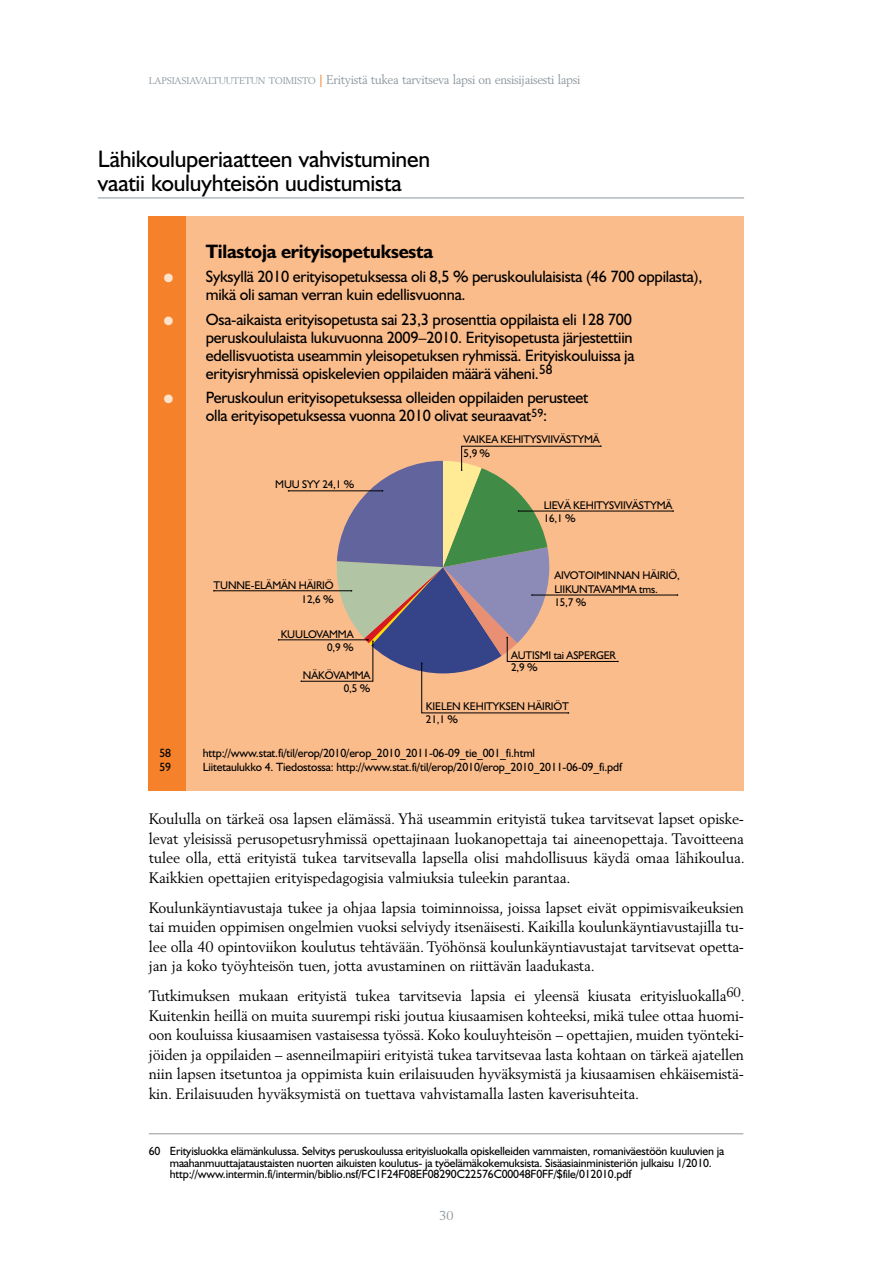
<style>
.page{position:relative;width:893px;height:1263px;background:#fff}
.page>*{position:absolute;margin:0;border:0;box-sizing:border-box;transform-origin:0 0}
.t1{font:24px/24px "Humanist 521 BT";letter-spacing:-.01em;color:#000}
.t2{font:700 19.5px "Humanist 521 BT";letter-spacing:-.015em;color:#000}
.t3{font:16.5px/18px "Humanist 521 BT";letter-spacing:-.015em;color:#000}
.t4{font:15px/19.5px "Berling";letter-spacing:-.01em;color:#000;text-align:justify}
.t5{font:12.75px "Berling";letter-spacing:-.025em;color:#8e979d;scale:.96 1}
.t6{font:12.75px "Berling";letter-spacing:-.025em;color:#8e979d}
.t7{font:12px/11.2px "Humanist 521 BT";letter-spacing:-.015em;color:#000}
.t8{font:11.25px/13.5px "Humanist 521 BT";letter-spacing:-.015em;color:#000;text-align:right}
.s1{font-size:9.6px}
.s2{font-family:"Humanist 521 BT";font-weight:300;font-size:18px;color:#f5822b}
.s3{color:#fee2cb}
</style>
<div class="page">
<div style="left:149px;top:217px;width:595px;height:574px;background:#fbbc8b"></div>
<div style="left:149px;top:217px;width:37px;height:574px;background:#f5822b"></div>
<hr style="left:98px;top:198px;width:646px;height:1px;background:#8e979d">
<hr style="left:149px;top:1133px;width:594px;height:1px;background:#939598">
<hr style="left:214px;top:590px;width:138px;height:1px;background:#000">
<hr style="left:288px;top:491px;width:95px;height:1px;background:#000">
<hr style="left:518px;top:511px;width:155px;height:1px;background:#000">
<hr style="left:532px;top:595px;width:145px;height:1px;background:#000">
<hr style="left:279px;top:640px;width:89px;height:1px;background:#000">
<svg style="left:300px;top:445px;width:319px;height:269px"></svg>
<p class="t5" style="left:149px;top:72px;width:451px"><span class="s1">LAPSIASIAVALTUUTETUN TOIMISTO</span> <span class="s2">l</span> Erityistä tukea tarvitseva lapsi on ensisijaisesti lapsi</p>
<h1 class="t1" style="left:98px;top:147px;width:334px">Lähikouluperiaatteen vahvistuminen vaatii kouluyhteisön uudistumista</h1>
<h2 class="t2" style="left:206px;top:239px;width:229px">Tilastoja erityisopetuksesta</h2>
<p class="t3" style="left:206px;top:267px;width:498px;text-indent:-42px"><span class="s3">●</span> Syksyllä 2010 erityisopetuksessa oli 8,5 % peruskoululaisista (46 700 oppilasta), mikä oli saman verran kuin edellisvuonna.</p>
<p class="t3" style="left:206px;top:310px;width:430px;text-indent:-42px"><span class="s3">●</span> Osa-aikaista erityisopetusta sai 23,3 prosenttia oppilaista eli 128 700 peruskoululaista lukuvuonna 2009–2010. Erityisopetusta järjestettiin edellisvuotista useammin yleisopetuksen ryhmissä. Erityiskouluissa ja erityisryhmissä opiskelevien oppilaiden määrä väheni.<sup>58</sup></p>
<p class="t3" style="left:164px;top:388px;width:426px;text-align:center"><span class="s3">●</span> Peruskoulun erityisopetuksessa olleiden oppilaiden perusteet olla erityisopetuksessa vuonna 2010 olivat seuraavat<sup>59</sup>:</p>
<p class="t8" style="left:275px;top:478px;width:9px">muu</p>
<p class="t8" style="left:302px;top:478px;width:7px">syy</p>
<p class="t8" style="left:322px;top:478px;width:33px">24,1 %</p>
<p class="t8" style="left:214px;top:578px;width:9px">tunne</p>
<p class="t8" style="left:251px;top:578px;width:12px">-elämän</p>
<p class="t8" style="left:299px;top:578px;width:6px">häiri</p>
<p class="t8" style="left:302px;top:578px;width:34px">ö<br>12,6 %</p>
<p class="t8" style="left:281px;top:627px;width:9px">kuulovamma</p>
<p class="t8" style="left:327px;top:640px;width:28px">0,9 %</p>
<p class="t8" style="left:303px;top:668px;width:9px">näk</p>
<p class="t8" style="left:325px;top:668px;width:18px">övamma</p>
<p class="t8" style="left:344px;top:681px;width:28px">0,5 %</p>
<p class="t8" style="left:464px;top:432px;width:7px">vaikea</p>
<p class="t8" style="left:501px;top:432px;width:7px">kehitysviivästymä</p>
<p class="t8" style="left:464px;top:446px;width:28px">5,9 %</p>
<p class="t8" style="left:544px;top:498px;width:7px">lievä</p>
<p class="t8" style="left:544px;top:498px;width:37px">kehitysviivästymä<br>16,1 %</p>
<p class="t8" style="left:554px;top:569px;width:24px">aivotoiminnan</p>
<p class="t8" style="left:642px;top:569px;width:6px">häiri</p>
<p class="t8" style="left:668px;top:569px;width:13px">ö,</p>
<p class="t8" style="left:554px;top:582px;width:8px">liikuntavamma</p>
<p class="t8" style="left:639px;top:582px;width:20px">tms.</p>
<p class="t8" style="left:554px;top:596px;width:33px">15,7 %</p>
<p class="t8" style="left:511px;top:648px;width:7px">autismi</p>
<p class="t8" style="left:554px;top:648px;width:27px">tai Asperger</p>
<p class="t8" style="left:511px;top:660px;width:28px">2,9 %</p>
<p class="t8" style="left:426px;top:699px;width:7px">kielen</p>
<p class="t8" style="left:463px;top:699px;width:14px">kehityksen</p>
<p class="t8" style="left:528px;top:699px;width:6px">häiri</p>
<p class="t8" style="left:554px;top:699px;width:14px">öt</p>
<p class="t8" style="left:426px;top:712px;width:33px">21,1 %</p>
<p class="t7" style="left:159px;top:747px;width:13px">58</p>
<p class="t7" style="left:203px;top:747px;width:334px">http://www.stat.fi/til/erop/2010/erop_2010_2011-06-09_tie_001_fi.html</p>
<p class="t7" style="left:159px;top:760px;width:13px">59</p>
<p class="t7" style="left:203px;top:760px;width:421px">Liitetaulukko 4. Tiedostossa: http://www.stat.fi/til/erop/2010/erop_2010_2011-06-09_fi.pdf</p>
<p class="t4" style="left:149px;top:809px;width:597px">Koululla on tärkeä osa lapsen elämässä. Yhä useammin erityistä tukea tarvitsevat lapset opiske&shy;levat yleisissä perusopetusryhmissä opettajinaan luokanopettaja tai aineenopettaja. Tavoitteena tulee olla, että erityistä tukea tarvitsevalla lapsella olisi mahdollisuus käydä omaa lähikoulua.<br>Kaikkien opettajien erityispedagogisia valmiuksia tuleekin parantaa.</p>
<p class="t4" style="left:149px;top:897px;width:597px">Koulunkäyntiavustaja tukee ja ohjaa lapsia toiminnoissa, joissa lapset eivät oppimisvaikeuksien tai muiden oppimisen ongelmien vuoksi selviydy itsenäisesti. Kaikilla koulunkäyntiavustajilla tu&shy;lee olla 40 opintoviikon koulutus tehtävään. Työhönsä koulunkäyntiavustajat tarvitsevat opetta&shy;jan ja koko työyhteisön tuen, jotta avustaminen on riittävän laadukasta.</p>
<p class="t4" style="left:149px;top:986px;width:598px">Tutkimuksen mukaan erityistä tukea tarvitsevia lapsia ei yleensä kiusata erityisluokalla<sup>60</sup>.<br>Kuitenkin heillä on muita suurempi riski joutua kiusaamisen kohteeksi, mikä tulee ottaa huomi&shy;oon kouluissa kiusaamisen vastaisessa työssä. Koko kouluyhteisön – opettajien, muiden työnteki&shy;jöiden ja oppilaiden – asenneilmapiiri erityistä tukea tarvitsevaa lasta kohtaan on tärkeä ajatellen niin lapsen itsetuntoa ja oppimista kuin erilaisuuden hyväksymistä ja kiusaamisen ehkäisemistä&shy;kin. Erilaisuuden hyväksymistä on tuettava vahvistamalla lasten kaverisuhteita.</p>
<p class="t7" style="left:170px;top:1145px;width:556px;text-indent:-21px">60 Erityisluokka elämänkulussa. Selvitys peruskoulussa erityisluokalla opiskelleiden vammaisten, romaniväestöön kuuluvien ja maahanmuuttajataustaisten nuorten aikuisten koulutus- ja työelämäkokemuksista. Sisäasiainministeriön julkaisu 1/2010. http://www.intermin.fi/intermin/biblio.nsf/FC1F24F08EF08290C22576C00048F0FF/$file/012010.pdf</p>
<p class="t6" style="left:439px;top:1208px;width:15px">30</p>
</div>
